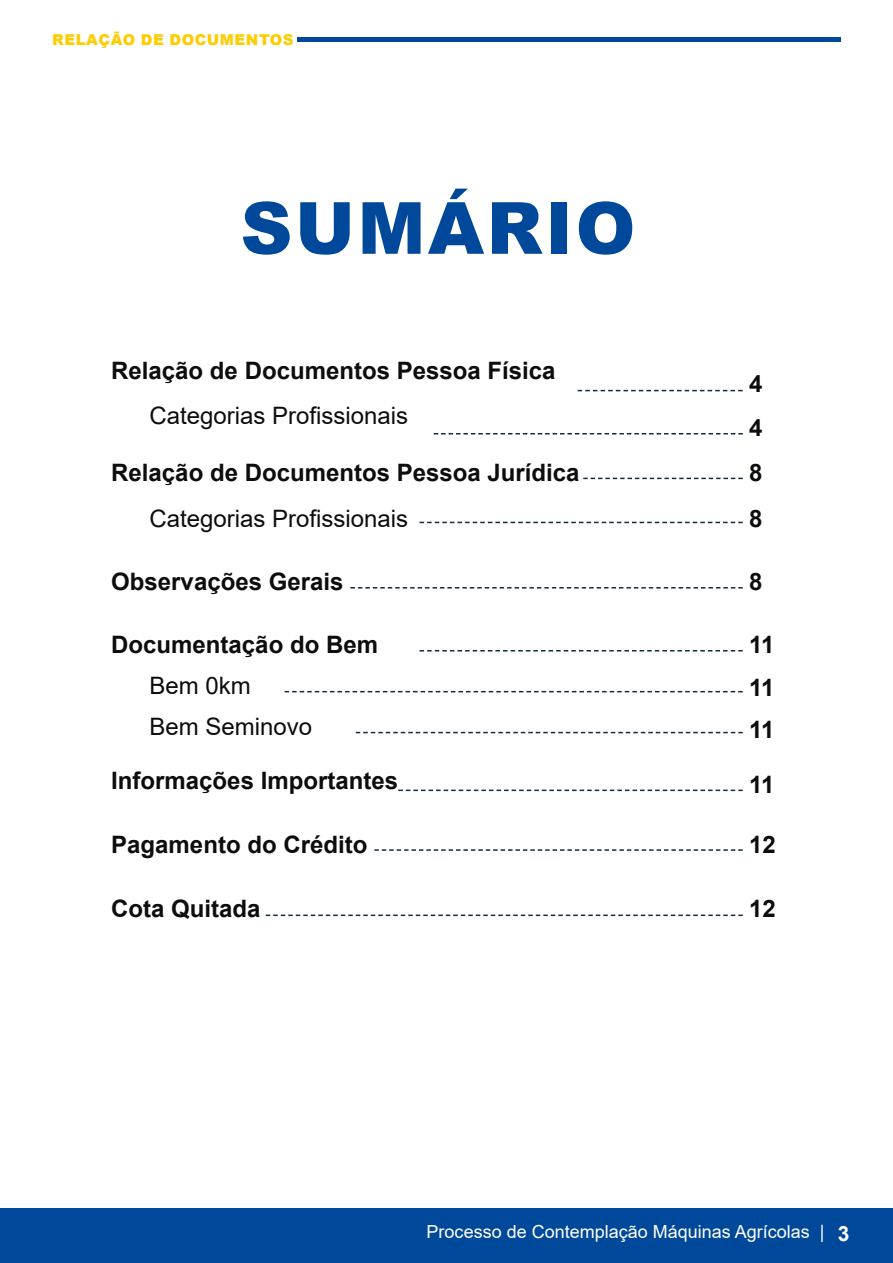
<style>
.page{position:relative;width:893px;height:1263px;background:#fff}
.page>*{position:absolute;margin:0;border:0;box-sizing:border-box;transform-origin:0 0}
.t1{font:900 72px "Arial";letter-spacing:.035em;color:#00489a}
.t2{font:700 24px/44.8px "Arial";color:#0d0d0d;text-align:justify}
.t3{font:24px/41px "Arial";color:#0d0d0d}
.t4{font:700 21px "Arial";color:#fff}
.t5{font:18px "Arial";color:#fff}
.t6{font:900 15px "Arial";letter-spacing:.035em;color:#fc0}
</style>
<div class="page">
<div style="left:0;top:1209px;width:893px;height:54px;background:#00489a"></div>
<hr style="left:298px;top:37px;width:543px;height:4px;background:#00489a">
<svg style="left:578px;top:390px;width:165px;height:1px"></svg>
<svg style="left:583px;top:478px;width:160px;height:1px"></svg>
<svg style="left:420px;top:522px;width:323px;height:1px"></svg>
<svg style="left:350px;top:587px;width:393px;height:1px"></svg>
<svg style="left:285px;top:691px;width:458px;height:1px"></svg>
<svg style="left:420px;top:650px;width:323px;height:1px"></svg>
<svg style="left:356px;top:732px;width:387px;height:1px"></svg>
<svg style="left:398px;top:789px;width:345px;height:2px"></svg>
<svg style="left:374px;top:849px;width:369px;height:2px"></svg>
<svg style="left:266px;top:914px;width:477px;height:2px"></svg>
<svg style="left:434px;top:433px;width:309px;height:1px"></svg>
<p class="t6" style="left:52px;top:29px;width:243px">RELAÇÃO DE DOCUMENTOS</p>
<h1 class="t1" style="left:240px;top:176px;width:397px">SUMÁRIO</h1>
<p class="t2" style="left:111px;top:349px;width:446px">Relação de Documentos Pessoa Física</p>
<p class="t3" style="left:150px;top:395px;width:260px">Categorias Profissionais</p>
<p class="t2" style="left:111px;top:450px;width:470px">Relação de Documentos Pessoa Jurídica</p>
<p class="t3" style="left:150px;top:497px;width:260px">Categorias Profissionais</p>
<p class="t2" style="left:111px;top:560px;width:234px">Observações Gerais</p>
<p class="t2" style="left:111px;top:623px;width:268px">Documentação do Bem</p>
<p class="t3" style="left:150px;top:665px;width:164px">Bem 0km<br>Bem Seminovo</p>
<p class="t2" style="left:111px;top:758px;width:288px">Informações Importantes</p>
<p class="t2" style="left:111px;top:822px;width:258px">Pagamento do Crédito</p>
<p class="t2" style="left:111px;top:886px;width:151px">Cota Quitada</p>
<p class="t2" style="left:749px;top:361px;width:15px">4<br>4<br>8<br>8</p>
<p class="t2" style="left:749px;top:560px;width:15px">8</p>
<p class="t2" style="left:749px;top:624px;width:27px;line-height:42.5px">11<br>11<br>11</p>
<p class="t2" style="left:749px;top:762px;width:27px">11</p>
<p class="t2" style="left:749px;top:822px;width:28px">12</p>
<p class="t2" style="left:749px;top:886px;width:28px">12</p>
<p class="t5" style="left:427px;top:1220px;width:399px">Processo de Contemplação Máquinas Agrícolas |</p>
<p class="t4" style="left:838px;top:1218px;width:13px">3</p>
</div>
